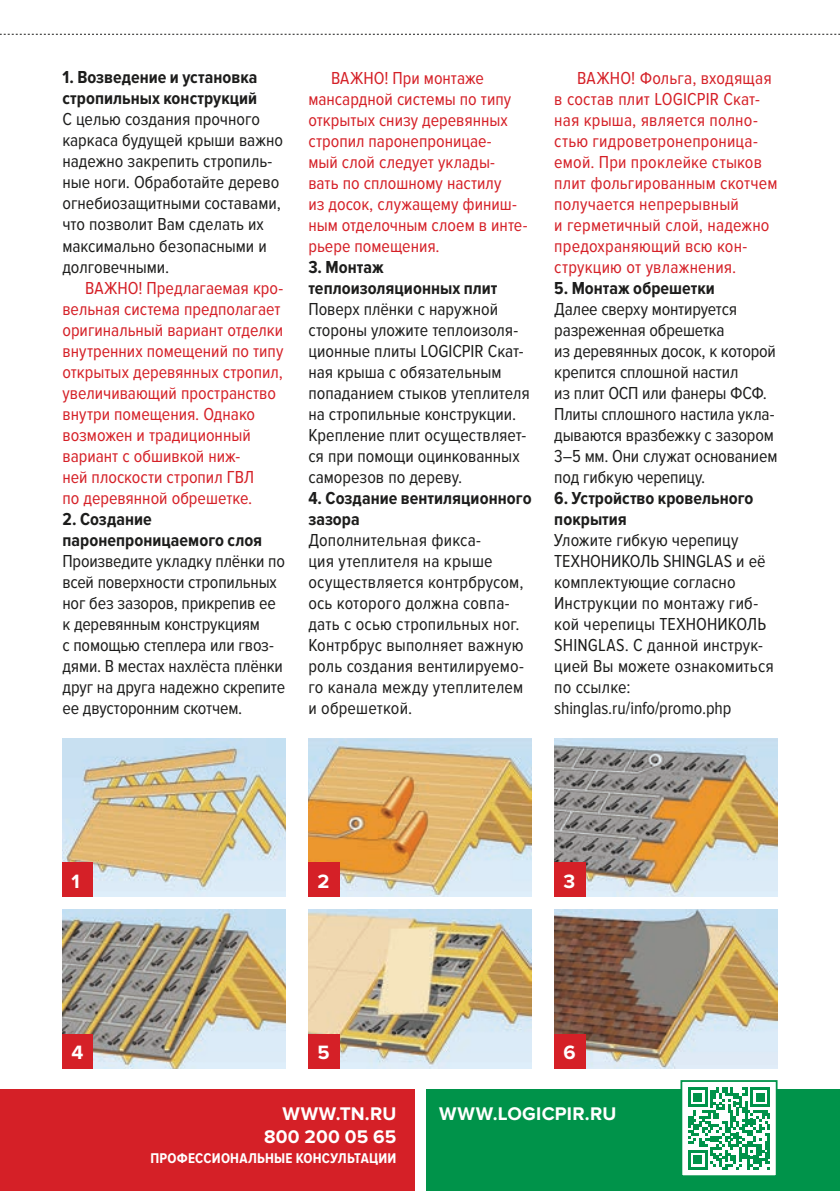
<style>
.page{position:relative;width:840px;height:1191px;background:#fff}
.page>*{position:absolute;margin:0;border:0;box-sizing:border-box;transform-origin:0 0}
.t1{font:700 20px "Proxima Nova";color:#fff}
.t2{font:700 19px/22.8px "Proxima Nova";letter-spacing:.01em;color:#fff;text-align:right}
.t3{font:18px/21px "Proxima Nova Cond";color:#1d1d1c}
.t4{font:18px/21px "Proxima Nova Cond";color:#d52027}
.t5{font:700 18px/21px "Proxima Nova Cond";letter-spacing:.005em;color:#1d1d1c}
.t6{font:700 14.6px "Proxima Nova Cond";letter-spacing:.015em;color:#fff}
</style>
<div class="page">
<div style="left:426px;top:1089px;width:413px;height:102px;background:#00934a"></div>
<div style="left:0;top:1089px;width:414px;height:102px;background:#d52027"></div>
<img style="left:308px;top:738px;width:223px;height:159px">
<img style="left:308px;top:909px;width:223px;height:159px">
<img style="left:554px;top:738px;width:223px;height:159px">
<img style="left:554px;top:909px;width:223px;height:159px">
<div style="left:308px;top:862px;width:32px;height:35px;background:#d52027"></div>
<div style="left:308px;top:1034px;width:32px;height:34px;background:#d52027"></div>
<div style="left:554px;top:862px;width:31px;height:35px;background:#d52027"></div>
<div style="left:554px;top:1034px;width:31px;height:34px;background:#d52027"></div>
<img style="left:62px;top:738px;width:223px;height:159px">
<img style="left:62px;top:909px;width:223px;height:159px">
<div style="left:62px;top:862px;width:31px;height:35px;background:#d52027"></div>
<div style="left:62px;top:1034px;width:31px;height:34px;background:#d52027"></div>
<div style="left:680px;top:1080px;width:97px;height:97px;background:#fff;border:2px solid #00934a"></div>
<svg style="left:688px;top:1087px;width:81px;height:82px"></svg>
<svg style="left:0;top:34px;width:839px;height:1px"></svg>
<p class="t5" style="left:62px;top:67px;width:196px">1. Возведение и установка стропильных конструкций</p>
<p class="t3" style="left:62px;top:109px;width:222px">С целью создания прочного каркаса будущей крыши важно надежно закрепить стропиль&shy;ные ноги. Обработайте дерево огнебиозащитными составами, что позволит Вам сделать их максимально безопасными и долговечными.</p>
<p class="t4" style="left:62px;top:277px;width:222px;text-indent:23px">ВАЖНО! Предлагаемая кро&shy;вельная система предполагает оригинальный вариант отделки внутренних помещений по типу открытых деревянных стропил, увеличивающий пространство внутри помещения. Однако возможен и традиционный вариант с обшивкой ниж-<br>ней плоскости стропил ГВЛ<br>по деревянной обрешетке.</p>
<p class="t5" style="left:62px;top:509px;width:201px">2. Создание паронепроницаемого слоя</p>
<p class="t3" style="left:62px;top:550px;width:224px">Произведите укладку плёнки по всей поверхности стропильных ног без зазоров, прикрепив ее к деревянным конструкциям<br>с помощью степлера или гвоз&shy;дями. В местах нахлёста плёнки друг на друга надежно скрепите ее двусторонним скотчем.</p>
<p class="t4" style="left:308px;top:67px;width:220px;text-indent:23px">ВАЖНО! При монтаже мансардной системы по типу открытых снизу деревянных стропил паронепроницае-<br>мый слой следует уклады&shy;вать по сплошному настилу<br>из досок, служащему финиш&shy;ным отделочным слоем в инте&shy;рьере помещения.</p>
<p class="t5" style="left:308px;top:257px;width:190px">3. Монтаж теплоизоляционных плит</p>
<p class="t3" style="left:308px;top:299px;width:223px">Поверх плёнки с наружной стороны уложите теплоизоля&shy;ционные плиты LOGICPIR Скат&shy;ная крыша с обязательным попаданием стыков утеплителя на стропильные конструкции.<br>Крепление плит осуществляет&shy;ся при помощи оцинкованных саморезов по дереву.</p>
<p class="t5" style="left:308px;top:488px;width:224px">4. Создание вентиляционного зазора</p>
<p class="t3" style="left:308px;top:530px;width:217px">Дополнительная фикса-<br>ция утеплителя на крыше осуществляется контрбрусом, ось которого должна совпа&shy;дать с осью стропильных ног.<br>Контрбрус выполняет важную роль создания вентилируемо&shy;го канала между утеплителем и обрешеткой.</p>
<p class="t4" style="left:554px;top:68px;width:225px;text-indent:23px">ВАЖНО! Фольга, входящая в состав плит LOGICPIR Скат&shy;ная крыша, является полно&shy;стью гидроветронепроница&shy;емой. При проклейке стыков плит фольгированным скотчем получается непрерывный<br>и герметичный слой, надежно предохраняющий всю кон&shy;струкцию от увлажнения.</p>
<p class="t5" style="left:554px;top:278px;width:162px">5. Монтаж обрешетки</p>
<p class="t3" style="left:554px;top:299px;width:224px">Далее сверху монтируется разреженная обрешетка<br>из деревянных досок, к которой крепится сплошной настил<br>из плит ОСП или фанеры ФСФ.<br>Плиты сплошного настила укла&shy;дываются вразбежку с зазором<br>3–5 мм. Они служат основанием под гибкую черепицу.</p>
<p class="t5" style="left:554px;top:488px;width:200px">6. Устройство кровельного покрытия</p>
<p class="t3" style="left:554px;top:530px;width:221px">Уложите гибкую черепицу<br>ТЕХНОНИКОЛЬ SHINGLAS и её комплектующие согласно<br>Инструкции по монтажу гиб&shy;кой черепицы ТЕХНОНИКОЛЬ<br>SHINGLAS. С данной инструк&shy;цией Вы можете ознакомиться по ссылке: shinglas.ru/info/promo.php</p>
<p class="t1" style="left:71px;top:869px;width:10px">1</p>
<p class="t1" style="left:317px;top:869px;width:13px">2</p>
<p class="t1" style="left:563px;top:869px;width:13px">3</p>
<p class="t1" style="left:71px;top:1040px;width:13px">4</p>
<p class="t1" style="left:317px;top:1040px;width:14px">5</p>
<p class="t1" style="left:563px;top:1040px;width:14px">6</p>
<p class="t2" style="left:264px;top:1102px;width:134px">WWW.TN.RU<br>800 200 05 65</p>
<p class="t6" style="left:150px;top:1150px;width:247px">ПРОФЕССИОНАЛЬНЫЕ КОНСУЛЬТАЦИИ</p>
<p class="t2" style="left:439px;top:1102px;width:178px">WWW.LOGICPIR.RU</p>
</div>
